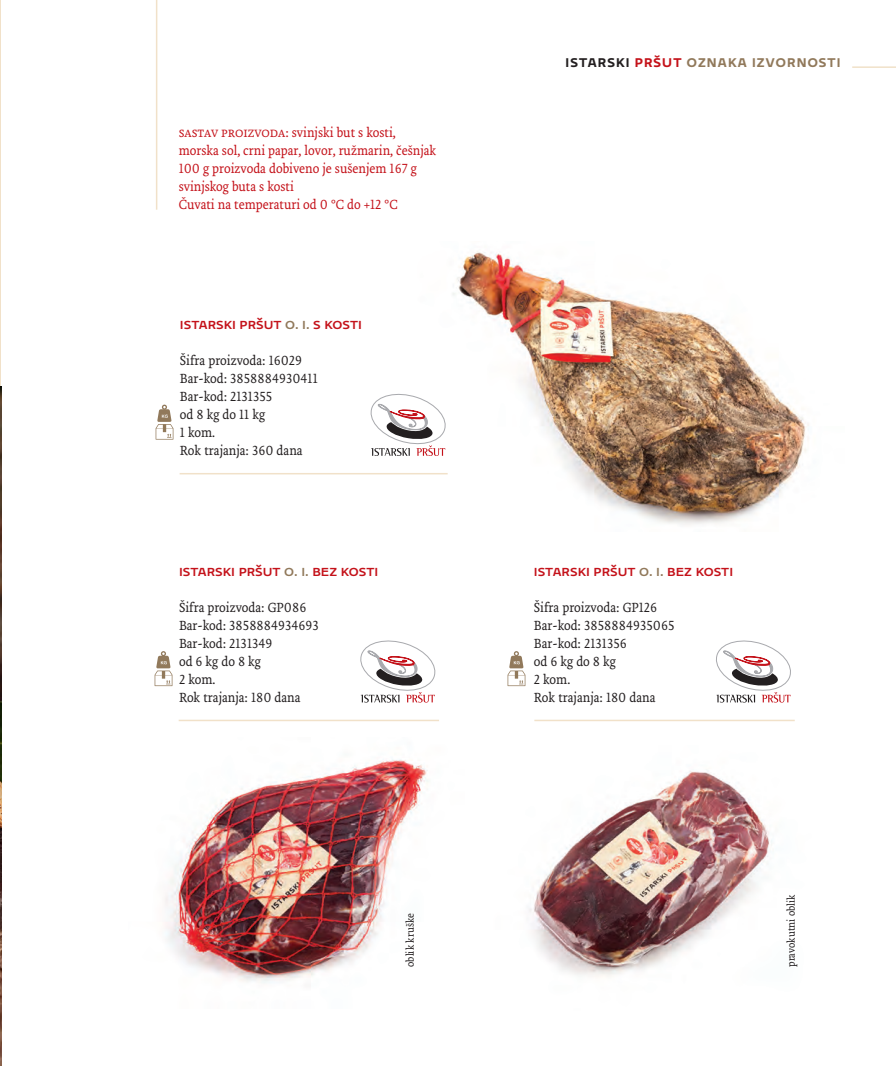
<style>
.page{position:relative;width:896px;height:1066px;background:#fff}
.page>*{position:absolute;margin:0;border:0;box-sizing:border-box;transform-origin:0 0}
.t1{font:15px/18px "Tempera Biblio Pro Book A";color:#231f20}
.t2{font:15px/18px "Tempera Biblio Pro Book A";color:#c4121a}
.t3{font:500 15px "Delvard Pro";color:#c4121a}
.t4{font:600 13.5px "Delvard Pro";letter-spacing:.085em;color:#91795b}
.t5{font:12px "Tempera Biblio Pro Book A";color:#231f20}
.s1{color:#91795b}
.s2{color:#231f20}
.s3{color:#c4121a}
</style>
<div class="page">
<hr style="left:156px;top:0;width:1px;height:210px;background:#f1e1c9">
<img style="left:410px;top:251px;width:399px;height:274px">
<svg style="left:370px;top:391px;width:79px;height:65px"></svg>
<hr style="left:179px;top:473px;width:268px;height:1px;background:#f1e1c9">
<svg style="left:156px;top:404px;width:17px;height:35px"></svg>
<hr style="left:852px;top:66px;width:43px;height:2px;background:#f1e1c9">
<img style="left:529px;top:771px;width:243px;height:206px">
<img style="left:165px;top:759px;width:263px;height:224px">
<hr style="left:179px;top:719px;width:260px;height:2px;background:#f1e1c9">
<hr style="left:534px;top:719px;width:260px;height:2px;background:#f1e1c9">
<svg style="left:360px;top:640px;width:76px;height:62px"></svg>
<svg style="left:716px;top:640px;width:75px;height:62px"></svg>
<svg style="left:155px;top:651px;width:17px;height:35px"></svg>
<svg style="left:507px;top:651px;width:18px;height:35px"></svg>
<hr style="left:0;top:0;width:1px;height:1065px;background:#f1e1c9">
<img style="left:0;top:387px;width:1px;height:676px">
<p class="t2" style="left:179px;top:125px;width:259px">sastav proizvoda: svinjski but s kosti, morska sol, crni papar, lovor, ružmarin, češnjak 100 g proizvoda dobiveno je sušenjem 167 g svinjskog buta s kosti<br>Čuvati na temperaturi od 0 °C do +12 °C</p>
<p class="t3" style="left:180px;top:313px;width:183px">istarski pršut <span class="s1">o. i.</span> s kosti</p>
<p class="t1" style="left:180px;top:352px;width:139px">Šifra proizvoda: 16029<br>Bar-kod: 3858884930411<br>Bar-kod: 2131355<br>od 8 kg do 11 kg<br>1 kom.<br>Rok trajanja: 360 dana</p>
<p class="t3" style="left:179px;top:560px;width:201px">istarski pršut <span class="s1">o. i.</span> bez kosti</p>
<p class="t1" style="left:179px;top:599px;width:141px">Šifra proizvoda: GP086<br>Bar-kod: 3858884934693<br>Bar-kod: 2131349<br>od 6 kg do 8 kg<br>2 kom.<br>Rok trajanja: 180 dana</p>
<p class="t5" style="left:403px;top:967px;width:55px;rotate:-90deg">oblik kruške</p>
<p class="t4" style="left:565px;top:52px;width:276px"><span class="s2">ISTARSKI</span> <span class="s3">PRŠUT</span> OZNAKA IZVORNOSTI</p>
<p class="t3" style="left:534px;top:560px;width:201px">istarski pršut <span class="s1">o. i.</span> bez kosti</p>
<p class="t1" style="left:534px;top:599px;width:142px">Šifra proizvoda: GP126<br>Bar-kod: 3858884935065<br>Bar-kod: 2131356<br>od 6 kg do 8 kg<br>2 kom.<br>Rok trajanja: 180 dana</p>
<p class="t5" style="left:784px;top:967px;width:74px;rotate:-90deg">pravokutni oblik</p>
</div>
